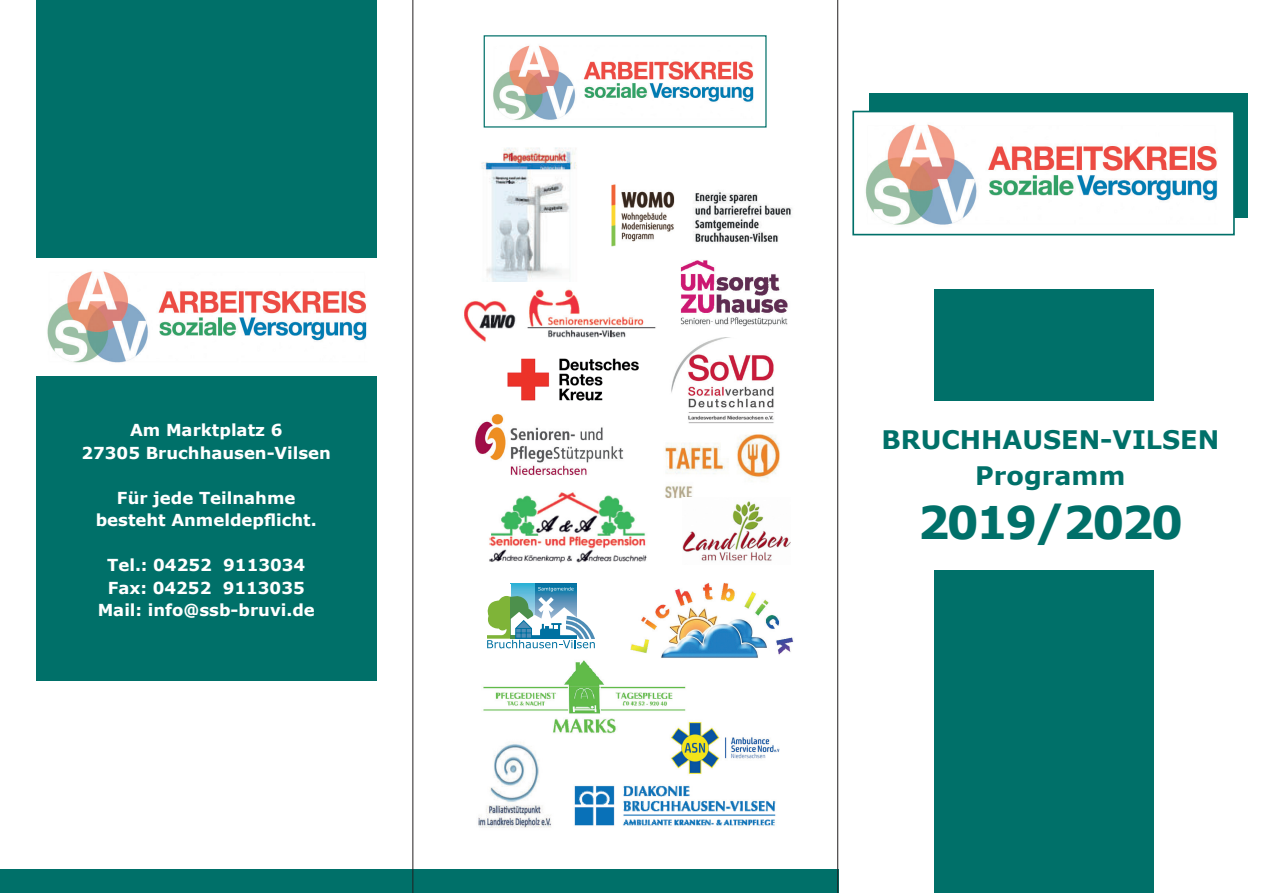
<style>
.page{position:relative;width:1263px;height:893px;background:#fff}
.page>*{position:absolute;margin:0;border:0;box-sizing:border-box;transform-origin:0 0}
.t1{font:700 45px "Verdana";letter-spacing:-.06em;color:#007069}
.t2{font:700 25.5px/36.5px "Verdana";color:#007069;text-align:center}
.t3{font:700 16.5px/22.5px "Verdana";color:#fff;text-align:center}
</style>
<div class="page">
<div style="left:934px;top:289px;width:219px;height:604px;background:#007069"></div>
<div style="left:36px;top:0;width:340px;height:680px;background:#007069"></div>
<div style="left:0;top:870px;width:838px;height:23px;background:#007069"></div>
<div style="left:0;top:258px;width:412px;height:118px;background:#fff"></div>
<img style="left:47px;top:271px;width:320px;height:92px">
<div style="left:869px;top:94px;width:379px;height:124px;background:#007069"></div>
<div style="left:852px;top:111px;width:383px;height:124px;background:#fff;border:2px solid #007069"></div>
<img style="left:865px;top:124px;width:353px;height:101px">
<svg style="left:487px;top:584px;width:108px;height:64px"></svg>
<img style="left:489px;top:492px;width:158px;height:71px">
<img style="left:630px;top:583px;width:164px;height:75px">
<img style="left:611px;top:184px;width:181px;height:63px">
<img style="left:507px;top:358px;width:132px;height:43px">
<img style="left:665px;top:434px;width:115px;height:64px">
<img style="left:483px;top:660px;width:203px;height:74px">
<img style="left:671px;top:337px;width:103px;height:87px">
<img style="left:481px;top:148px;width:96px;height:134px">
<img style="left:475px;top:414px;width:149px;height:61px">
<img style="left:682px;top:501px;width:108px;height:60px">
<img style="left:478px;top:742px;width:74px;height:86px">
<img style="left:680px;top:260px;width:108px;height:67px">
<img style="left:464px;top:289px;width:192px;height:53px">
<img style="left:574px;top:785px;width:202px;height:41px">
<img style="left:659px;top:717px;width:121px;height:57px">
<img style="left:493px;top:45px;width:261px;height:75px">
<div style="left:863px;top:401px;width:379px;height:169px;background:#fff"></div>
<hr style="left:412px;top:0;width:1px;height:893px;background:#231f20">
<hr style="left:837px;top:0;width:1px;height:893px;background:#231f20">
<p class="t3" style="left:81px;top:419px;width:251px">Am Marktplatz 6<br>27305 Bruchhausen-Vilsen</p>
<p class="t3" style="left:96px;top:486px;width:222px">Für jede Teilnahme besteht Anmeldepflicht.</p>
<p class="t3" style="left:98px;top:554px;width:219px">Tel.: 04252 9113034<br>Fax: 04252 9113035<br>Mail: info@ssb-bruvi.de</p>
<h2 class="t2" style="left:881px;top:421px;width:339px">BRUCHHAUSEN-VILSEN<br>Programm</h2>
<h1 class="t1" style="left:918px;top:491px;width:267px">2019/2020</h1>
</div>
